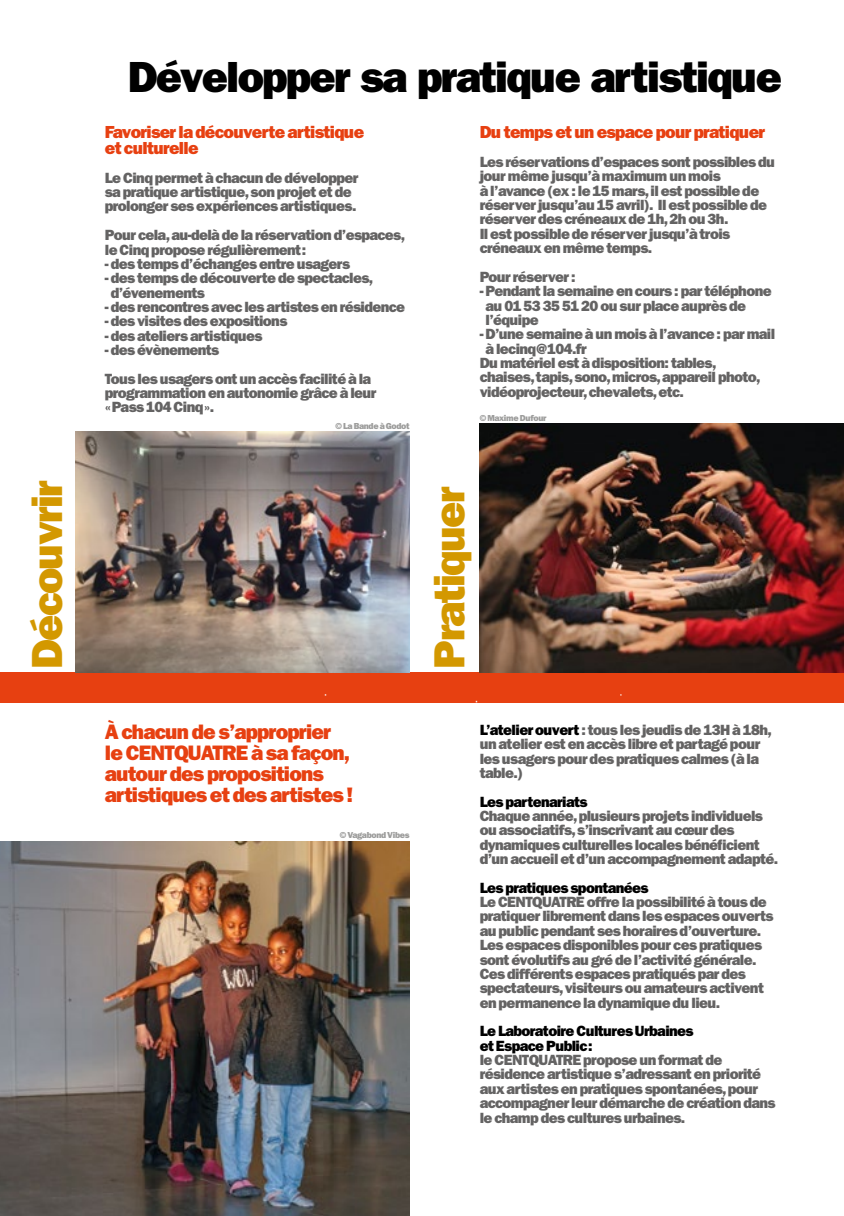
<style>
.page{position:relative;width:844px;height:1216px;background:#fff}
.page>*{position:absolute;margin:0;border:0;box-sizing:border-box;transform-origin:0 0}
.t1{font:43.75px "ITC Franklin Gothic Std Hvy";letter-spacing:-.04em;color:#000}
.t2{font:43.75px "ITC Franklin Gothic Std Hvy";letter-spacing:-.04em;color:#d39800}
.t3{font:21px/21px "ITC Franklin Gothic Std Hvy";letter-spacing:-.04em;color:#e74011}
.t4{font:17.5px/15.8px "ITC Franklin Gothic Std Hvy";letter-spacing:-.04em;color:#e74011}
.t5{font:14.88px/14.3px "ITC Franklin Gothic Std Hvy";letter-spacing:-.04em;color:#646363}
.t6{font:14.88px/14.3px "ITC Franklin Gothic Std Hvy";letter-spacing:-.04em;color:#000}
.t7{font:8.75px "ITC Franklin Gothic Std Hvy";letter-spacing:-.04em;color:#9d9d9c}
.s1{color:#000}
</style>
<div class="page">
<div style="left:0;top:672px;width:843px;height:30px;background:#e74011"></div>
<img style="left:479px;top:423px;width:364px;height:249px">
<img style="left:75px;top:431px;width:334px;height:241px">
<img style="left:0;top:841px;width:409px;height:374px">
<h1 class="t2" style="left:22px;top:668px;width:190px;rotate:-90deg">Découvrir</h1>
<h1 class="t1" style="left:128px;top:51px;width:655px">Développer sa pratique artistique</h1>
<p class="t4" style="left:105px;top:124px;width:261px">Favoriser la découverte artistique et culturelle</p>
<p class="t5" style="left:105px;top:170px;width:255px">Le Cinq permet à chacun de développer sa pratique artistique, son projet et de prolonger ses expériences artistiques.</p>
<p class="t5" style="left:105px;top:228px;width:302px">Pour cela, au-delà de la réservation d’espaces, le Cinq propose régulièrement:</p>
<p class="t5" style="left:105px;top:256px;width:247px">- des temps d’échanges entre usagers</p>
<p class="t5" style="left:111px;top:271px;width:264px;text-indent:-6px">- des temps de découverte de spectacles, d’évenements</p>
<p class="t5" style="left:105px;top:300px;width:302px">- des rencontres avec les artistes en résidence</p>
<p class="t5" style="left:105px;top:314px;width:184px">- des visites des expositions</p>
<p class="t5" style="left:105px;top:328px;width:159px">- des ateliers artistiques</p>
<p class="t5" style="left:105px;top:335px;width:268px;line-height:28.7px">- des évènements<br>Tous les usagers ont un accès facilité à la</p>
<p class="t5" style="left:105px;top:386px;width:273px">programmation en autonomie grâce à leur «Pass 104 Cinq».</p>
<p class="t7" style="left:335px;top:421px;width:76px">© La Bande à Godot</p>
<h2 class="t3" style="left:105px;top:721px;width:250px">À chacun de s’approprier le CENTQUATRE à sa façon, autour des propositions artistiques et des artistes !</h2>
<p class="t7" style="left:340px;top:830px;width:71px">© Vagabond Vibes</p>
<p class="t4" style="left:479px;top:124px;width:287px">Du temps et un espace pour pratiquer</p>
<p class="t5" style="left:479px;top:155px;width:297px">Les réservations d’espaces sont possibles du jour même jusqu’à maximum un mois<br>à l’avance (ex : le 15 mars, il est possible de réserver jusqu’au 15 avril). Il est possible de réserver des créneaux de 1h, 2h ou 3h.<br>Il est possible de réserver jusqu’à trois créneaux en même temps.</p>
<p class="t5" style="left:479px;top:269px;width:97px">Pour réserver :</p>
<p class="t5" style="left:485px;top:284px;width:287px;text-indent:-6px">- Pendant la semaine en cours : par téléphone au 01 53 35 51 20 ou sur place auprès de l’équipe</p>
<p class="t5" style="left:479px;top:327px;width:297px">- D’une semaine à un mois à l’avance : par mail</p>
<p class="t5" style="left:485px;top:341px;width:103px">à lecinq@104.fr</p>
<p class="t5" style="left:479px;top:356px;width:238px">Du matériel est à disposition: tables,</p>
<p class="t5" style="left:479px;top:370px;width:282px">chaises, tapis, sono, micros, appareil photo,</p>
<p class="t5" style="left:479px;top:384px;width:206px">vidéoprojecteur, chevalets, etc.</p>
<p class="t7" style="left:479px;top:413px;width:68px">© Maxime Dufour</p>
<h1 class="t2" style="left:423px;top:668px;width:183px;rotate:-90deg">Pratiquer</h1>
<p class="t5" style="left:479px;top:722px;width:293px"><span class="s1">L’atelier ouvert</span> : tous les jeudis de 13H à 18h, un atelier est en accès libre et partagé pour les usagers pour des pratiques calmes (à la table.)</p>
<p class="t6" style="left:479px;top:794px;width:109px">Les partenariats</p>
<p class="t5" style="left:479px;top:808px;width:300px">Chaque année, plusieurs projets individuels ou associatifs, s’inscrivant au cœur des dynamiques culturelles locales bénéficient d’un accueil et d’un accompagnement adapté.</p>
<p class="t6" style="left:479px;top:880px;width:170px">Les pratiques spontanées</p>
<p class="t5" style="left:479px;top:894px;width:295px">Le CENTQUATRE offre la possibilité à tous de pratiquer librement dans les espaces ouverts au public pendant ses horaires d’ouverture.<br>Les espaces disponibles pour ces pratiques sont évolutifs au gré de l’activité générale.<br>Ces différents espaces pratiqués par des spectateurs, visiteurs ou amateurs activent en permanence la dynamique du lieu.</p>
<p class="t6" style="left:479px;top:1024px;width:215px">Le Laboratoire Cultures Urbaines et Espace Public:</p>
<p class="t5" style="left:479px;top:1052px;width:297px">le CENTQUATRE propose un format de résidence artistique s’adressant en priorité aux artistes en pratiques spontanées, pour accompagner leur démarche de création dans le champ des cultures urbaines.</p>
</div>
